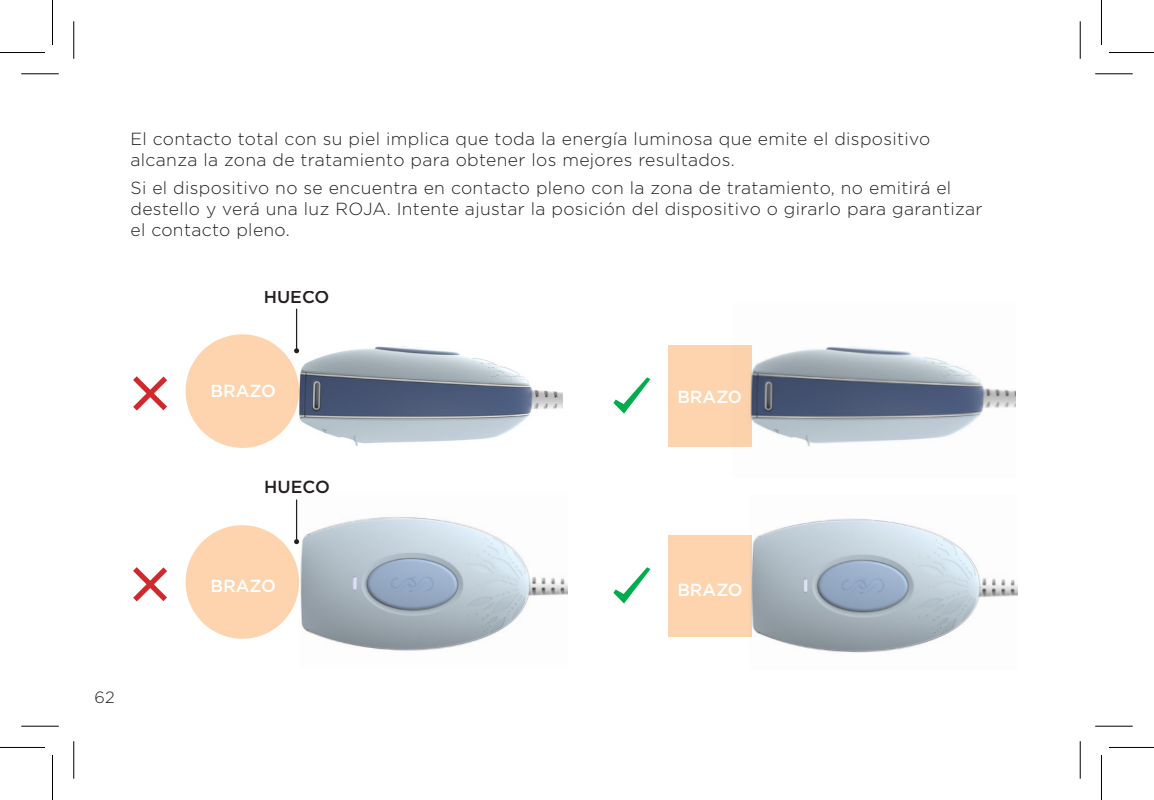
<style>
.page{position:relative;width:1154px;height:800px;background:#fff}
.page>*{position:absolute;margin:0;border:0;box-sizing:border-box;transform-origin:0 0}
.Body_-_main{font:300 17.5px/21px "Gotham";letter-spacing:.02em;color:#231f20}
.t1{font:500 17.5px "Gotham";color:#fff}
.t2{font:700 17.5px "Gotham";color:#fff}
.t3{font:500 17.5px "Gotham";color:#231f20}
.t4{font:300 16.25px "Gotham";color:#231f20}
</style>
<div class="page">
<img style="left:749px;top:518px;width:268px;height:135px">
<img style="left:300px;top:517px;width:268px;height:134px">
<hr style="left:296px;top:499px;width:1px;height:42px;background:#231f20">
<svg style="left:294px;top:539px;width:5px;height:5px"></svg>
<div style="left:668px;top:535px;width:84px;height:101px;background:#fdd4ad"></div>
<div style="left:186px;top:525px;width:113px;height:113px;background:#fdd4ad;border-radius:50%"></div>
<svg style="left:613px;top:567px;width:37px;height:36px"></svg>
<div style="left:668px;top:345px;width:84px;height:102px;background:#fdd4ad"></div>
<svg style="left:613px;top:377px;width:37px;height:36px"></svg>
<svg style="left:133px;top:567px;width:34px;height:34px"></svg>
<div style="left:186px;top:334px;width:113px;height:114px;background:#fdd4ad;border-radius:50%"></div>
<svg style="left:133px;top:376px;width:34px;height:34px"></svg>
<img style="left:280px;top:308px;width:283px;height:138px">
<img style="left:750px;top:346px;width:265px;height:101px">
<svg style="left:1079px;top:21px;width:1px;height:38px"></svg>
<svg style="left:1079px;top:741px;width:1px;height:37px"></svg>
<hr style="left:21px;top:73px;width:38px;height:1px;background:#000">
<hr style="left:1095px;top:73px;width:38px;height:1px;background:#000">
<hr style="left:21px;top:725px;width:38px;height:1px;background:#000">
<hr style="left:1095px;top:725px;width:38px;height:1px;background:#000">
<hr style="left:73px;top:21px;width:1px;height:38px;background:#000">
<hr style="left:73px;top:741px;width:1px;height:37px;background:#000">
<hr style="left:1080px;top:21px;width:1px;height:38px;background:#000">
<hr style="left:1080px;top:741px;width:1px;height:37px;background:#000">
<hr style="left:0;top:52px;width:45px;height:1px;background:#000">
<hr style="left:1109px;top:52px;width:45px;height:1px;background:#000">
<hr style="left:0;top:747px;width:45px;height:1px;background:#000">
<hr style="left:1109px;top:747px;width:45px;height:1px;background:#000">
<hr style="left:52px;top:0;width:1px;height:45px;background:#000">
<hr style="left:52px;top:754px;width:1px;height:45px;background:#000">
<hr style="left:1101px;top:0;width:1px;height:45px;background:#000">
<hr style="left:1101px;top:754px;width:1px;height:45px;background:#000">
<p class="Body_-_main" style="left:130px;top:127px;width:801px">El contacto total con su piel implica que toda la energía luminosa que emite el dispositivo alcanza la zona de tratamiento para obtener los mejores resultados.</p>
<p class="Body_-_main" style="left:130px;top:176px;width:853px">Si el dispositivo no se encuentra en contacto pleno con la zona de tratamiento, no emitirá el destello y verá una luz ROJA. Intente ajustar la posición del dispositivo o girarlo para garantizar el contacto pleno.</p>
<p class="t3" style="left:264px;top:286px;width:67px">HUECO</p>
<p class="t1" style="left:211px;top:379px;width:67px">BRAZO</p>
<p class="t2" style="left:219px;top:380px;width:43px">ARM</p>
<p class="t1" style="left:677px;top:385px;width:67px">BRAZO</p>
<p class="t2" style="left:692px;top:394px;width:43px">ARM</p>
<p class="t3" style="left:264px;top:475px;width:67px">HUECO</p>
<p class="t2" style="left:219px;top:570px;width:43px">ARM</p>
<p class="t1" style="left:211px;top:574px;width:67px">BRAZO</p>
<p class="t1" style="left:677px;top:578px;width:67px">BRAZO</p>
<p class="t2" style="left:692px;top:583px;width:43px">ARM</p>
<p class="t4" style="left:95px;top:686px;width:22px">62</p>
</div>
